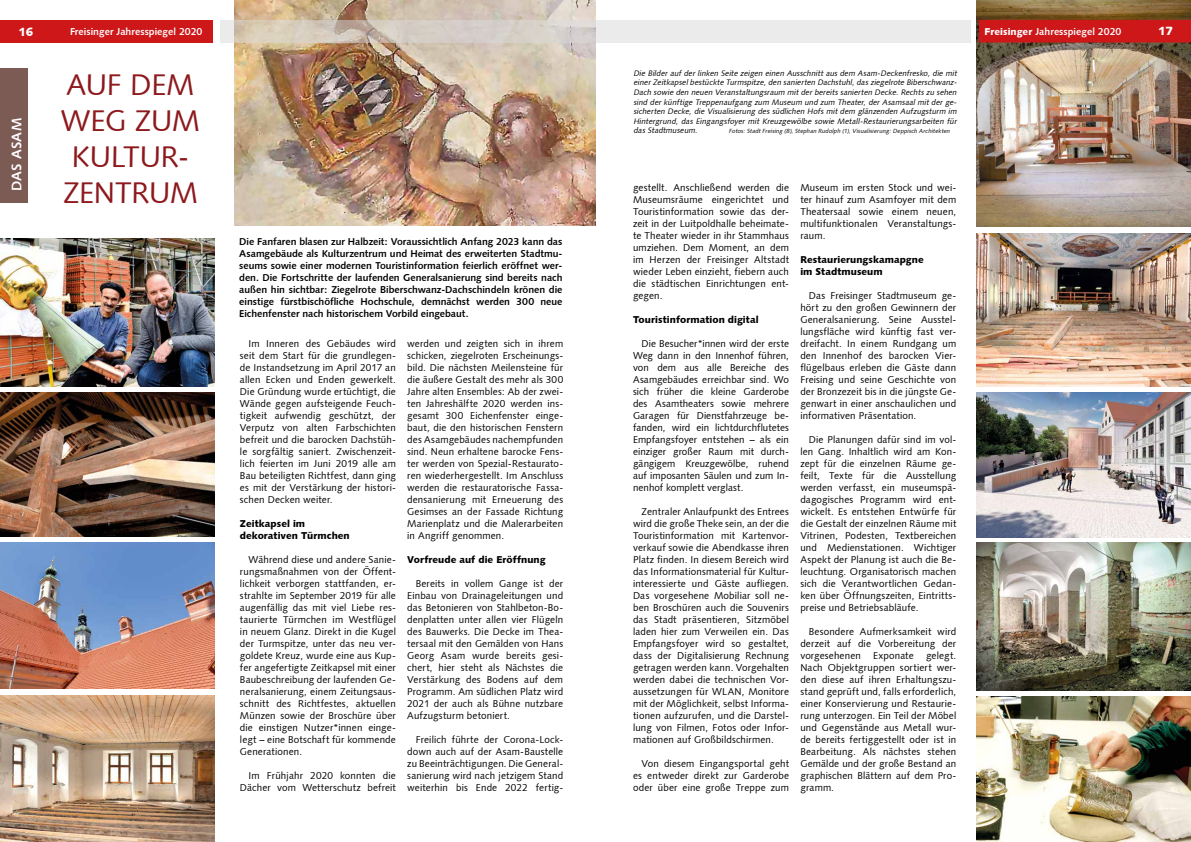
<style>
.page{position:relative;width:1191px;height:842px;background:#fff}
.page>*{position:absolute;margin:0;border:0;box-sizing:border-box;transform-origin:0 0}
.t1{font:30px/36px "Humanist 531 BT Roman A";letter-spacing:-.01em;color:#8d191d;text-align:center}
.t2{font:14px "Humanist 531 BT Bold A";letter-spacing:.015em;color:#fff}
.t3{font:12px "Humanist 531 BT Black A";color:#fff}
.t4{font:10px/12px "Humanist 531 BT Roman A";letter-spacing:.01em;color:#000;text-align:justify}
.t5{font:10px/12px "Humanist 531 BT Bold A";letter-spacing:-.005em;color:#000;text-align:justify}
.t6{font:10px/12px "Humanist 531 BT Black A";letter-spacing:.005em;color:#000}
.t7{font:10px "Humanist 531 BT Bold A";color:#fff}
.t8{font:italic 8px/9.6px "Humanist 531 BT Roman A";color:#000;text-align:justify}
.t9{font:italic 6px "Humanist 531 BT Roman A";color:#000}
.s1{font-family:"Humanist 531 BT Black A"}
</style>
<div class="page">
<img style="left:976px;top:0;width:215px;height:226px">
<img style="left:234px;top:0;width:361px;height:225px">
<div style="left:978px;top:20px;width:213px;height:23px;background:#cd1719"></div>
<svg style="left:220px;top:20px;width:750px;height:23px;background:#dfdbd6"></svg>
<div style="left:0;top:20px;width:213px;height:23px;background:#cd1719"></div>
<img style="left:976px;top:542px;width:215px;height:148px">
<img style="left:976px;top:392px;width:215px;height:145px">
<img style="left:976px;top:697px;width:215px;height:145px">
<img style="left:0;top:239px;width:214px;height:147px">
<img style="left:0;top:696px;width:214px;height:146px">
<img style="left:0;top:392px;width:214px;height:144px">
<img style="left:0;top:542px;width:214px;height:147px">
<img style="left:976px;top:233px;width:215px;height:153px">
<div style="left:0;top:68px;width:27px;height:134px;background:#7d5b55"></div>
<p class="t3" style="left:18px;top:24px;width:16px">16</p>
<p class="t7" style="left:70px;top:26px;width:134px">Freisinger Jahresspiegel 2020</p>
<p class="t7" style="left:984px;top:25px;width:138px"><span class="s1">Freisinger</span> Jahresspiegel 2020</p>
<p class="t3" style="left:1158px;top:24px;width:16px">17</p>
<h1 class="t1" style="left:61px;top:66px;width:141px">AUF DEM<br>WEG ZUM<br>KULTUR-<br>ZENTRUM</h1>
<p class="t5" style="left:239px;top:236px;width:325px">Die Fanfaren blasen zur Halbzeit: Voraussichtlich Anfang 2023 kann das Asamgebäude als Kulturzentrum und Heimat des erweiterten Stadtmu&shy;seums sowie einer modernen Touristinformation feierlich eröffnet wer&shy;den. Die Fortschritte der laufenden Generalsanierung sind bereits nach außen hin sichtbar: Ziegelrote Biberschwanz-Dachschindeln krönen die einstige fürstbischöfliche Hochschule, demnächst werden 300 neue Eichenfenster nach historischem Vorbild eingebaut.</p>
<p class="t4" style="left:240px;top:337px;width:157px;text-indent:8px">Im Inneren des Gebäudes wird seit dem Start für die grundlegen&shy;de Instandsetzung im April 2017 an allen Ecken und Enden gewerkelt.<br>Die Gründung wurde ertüchtigt, die Wände gegen aufsteigende Feuch&shy;tigkeit aufwendig geschützt, der Verputz von alten Farbschichten befreit und die barocken Dachstüh&shy;le sorgfältig saniert. Zwischenzeit&shy;lich feierten im Juni 2019 alle am Bau beteiligten Richtfest, dann ging es mit der Verstärkung der histori&shy;schen Decken weiter.</p>
<p class="t6" style="left:240px;top:517px;width:111px">Zeitkapsel im dekorativen Türmchen</p>
<p class="t4" style="left:240px;top:553px;width:157px;text-indent:8px">Während diese und andere Sanie&shy;rungsmaßnahmen von der Öffent&shy;lichkeit verborgen stattfanden, er&shy;strahlte im September 2019 für alle augenfällig das mit viel Liebe res&shy;taurierte Türmchen im Westflügel in neuem Glanz. Direkt in die Kugel der Turmspitze, unter das neu ver&shy;goldete Kreuz, wurde eine aus Kup&shy;fer angefertigte Zeitkapsel mit einer Baubeschreibung der laufenden Ge&shy;neralsanierung, einem Zeitungsaus&shy;schnitt des Richtfestes, aktuellen Münzen sowie der Broschüre über die einstigen Nutzer*innen einge&shy;legt – eine Botschaft für kommende Generationen.</p>
<p class="t4" style="left:240px;top:769px;width:157px;text-align:right">Im Frühjahr 2020 konnten die<br>Dächer vom Wetterschutz befreit</p>
<p class="t8" style="left:633px;top:68px;width:326px">Die Bilder auf der linken Seite zeigen einen Ausschnitt aus dem Asam-Deckenfresko, die mit einerZeitkapselbestückte Turmspitze,den sanierten Dachstuhl,dasziegelrote Biberschwanz-Dach sowie den neuen Veranstaltungsraum mit der bereits sanierten Decke. Rechts zu sehen sind der künftige Treppenaufgang zum Museum und zum Theater, der Asamsaal mit der ge&shy;sicherten Decke, die Visualisierung des südlichen Hofs mit dem glänzenden Aufzugsturm im Hintergrund, das Eingangsfoyer mit Kreuzgewölbe sowie Metall-Restaurierungsarbeiten für das Stadtmuseum.</p>
<h2 class="t2" style="left:8px;top:191px;width:74px;rotate:-90deg">DAS ASAM</h2>
<p class="t9" style="left:729px;top:127px;width:224px">Fotos: Stadt Freising (8), Stephan Rudolph (1), Visualisierung: Deppisch Architekten</p>
<p class="t4" style="left:633px;top:181px;width:157px">gestellt. Anschließend werden die Museumsräume eingerichtet und Touristinformation sowie das der&shy;zeit in der Luitpoldhalle beheimate&shy;te Theater wieder in ihr Stammhaus umziehen. Dem Moment, an dem im Herzen der Freisinger Altstadt wieder Leben einzieht, fiebern auch die städtischen Einrichtungen ent&shy;gegen.</p>
<p class="t6" style="left:633px;top:313px;width:127px">Touristinformation digital</p>
<p class="t4" style="left:633px;top:337px;width:157px;text-indent:8px">Die Besucher*innen wird der erste Weg dann in den Innenhof führen, von dem aus alle Bereiche des Asamgebäudes erreichbar sind. Wo sich früher die kleine Garderobe des Asamtheaters sowie mehrere Garagen für Dienstfahrzeuge be&shy;fanden, wird ein lichtdurchflutetes Empfangsfoyer entstehen – als ein einziger großer Raum mit durch&shy;gängigem Kreuzgewölbe, ruhend auf imposanten Säulen und zum In&shy;nenhof komplett verglast.</p>
<p class="t4" style="left:633px;top:505px;width:157px;text-indent:8px">Zentraler Anlaufpunkt des Entrees wird die große Theke sein, an der die Touristinformation mit Kartenvor&shy;verkauf sowie die Abendkasse ihren Platz finden. In diesem Bereich wird das Informationsmaterial für Kultur&shy;interessierte und Gäste aufliegen.<br>Das vorgesehene Mobiliar soll ne&shy;ben Broschüren auch die Souvenirs das Stadt präsentieren, Sitzmöbel laden hier zum Verweilen ein. Das Empfangsfoyer wird so gestaltet, dass der Digitalisierung Rechnung getragen werden kann. Vorgehalten werden dabei die technischen Vor&shy;aussetzungen für WLAN, Monitore mit der Möglichkeit, selbst Informa&shy;tionen aufzurufen, und die Darstel&shy;lung von Filmen, Fotos oder Infor&shy;mationen auf Großbildschirmen.</p>
<p class="t4" style="left:633px;top:757px;width:157px;text-indent:8px">Von diesem Eingangsportal geht es entweder direkt zur Garderobe oder über eine große Treppe zum</p>
<p class="t4" style="left:800px;top:181px;width:157px">Museum im ersten Stock und wei&shy;ter hinauf zum Asamfoyer mit dem Theatersaal sowie einem neuen, multifunktionalen Veranstaltungs&shy;raum.</p>
<p class="t6" style="left:800px;top:253px;width:125px">Restaurierungskamapgne im Stadtmuseum</p>
<p class="t4" style="left:800px;top:289px;width:157px;text-indent:9px">Das Freisinger Stadtmuseum ge&shy;hört zu den großen Gewinnern der Generalsanierung. Seine Ausstel&shy;lungsfläche wird künftig fast ver&shy;dreifacht. In einem Rundgang um den Innenhof des barocken Vier&shy;flügelbaus erleben die Gäste dann Freising und seine Geschichte von der Bronzezeit bis in die jüngste Ge&shy;genwart in einer anschaulichen und informativen Präsentation.</p>
<p class="t4" style="left:800px;top:433px;width:157px;text-indent:9px">Die Planungen dafür sind im vol&shy;len Gang. Inhaltlich wird am Kon&shy;zept für die einzelnen Räume ge&shy;feilt, Texte für die Ausstellung werden verfasst, ein museumspä&shy;dagogisches Programm wird ent&shy;wickelt. Es entstehen Entwürfe für die Gestalt der einzelnen Räume mit Vitrinen, Podesten, Textbereichen und Medienstationen. Wichtiger Aspekt der Planung ist auch die Be&shy;leuchtung. Organisatorisch machen sich die Verantwortlichen Gedan&shy;ken über Öffnungszeiten, Eintritts&shy;preise und Betriebsabläufe.</p>
<p class="t4" style="left:800px;top:625px;width:157px;text-indent:9px">Besondere Aufmerksamkeit wird derzeit auf die Vorbereitung der vorgesehenen Exponate gelegt.<br>Nach Objektgruppen sortiert wer&shy;den diese auf ihren Erhaltungszu&shy;stand geprüft und, falls erforderlich, einer Konservierung und Restaurie&shy;rung unterzogen. Ein Teil der Möbel und Gegenstände aus Metall wur&shy;de bereits fertiggestellt oder ist in Bearbeitung. Als nächstes stehen Gemälde und der große Bestand an graphischen Blättern auf dem Pro&shy;gramm.</p>
<p class="t4" style="left:407px;top:337px;width:157px">werden und zeigten sich in ihrem schicken, ziegelroten Erscheinungs&shy;bild. Die nächsten Meilensteine für die äußere Gestalt des mehr als 300<br>Jahre alten Ensembles: Ab der zwei&shy;ten Jahreshälfte 2020 werden ins&shy;gesamt 300 Eichenfenster einge&shy;baut, die den historischen Fenstern des Asamgebäudes nachempfunden sind. Neun erhaltene barocke Fens&shy;ter werden von Spezial-Restaurato&shy;ren wiederhergestellt. Im Anschluss werden die restauratorische Fassa&shy;densanierung mit Erneuerung des Gesimses an der Fassade Richtung Marienplatz und die Malerarbeiten in Angriff genommen.</p>
<p class="t6" style="left:407px;top:553px;width:140px">Vorfreude auf die Eröffnung</p>
<p class="t4" style="left:407px;top:577px;width:157px;text-indent:8px">Bereits in vollem Gange ist der Einbau von Drainageleitungen und das Betonieren von Stahlbeton-Bo&shy;denplatten unter allen vier Flügeln des Bauwerks. Die Decke im Thea&shy;tersaal mit den Gemälden von Hans Georg Asam wurde bereits gesi&shy;chert, hier steht als Nächstes die Verstärkung des Bodens auf dem Programm. Am südlichen Platz wird 2021 der auch als Bühne nutzbare Aufzugsturm betoniert.</p>
<p class="t4" style="left:407px;top:733px;width:157px;text-indent:8px">Freilich führte der Corona-Lock&shy;down auch auf der Asam-Baustelle zu Beeinträchtigungen. Die General&shy;sanierung wird nach jetzigem Stand weiterhin bis Ende 2022 fertig-</p>
</div>
